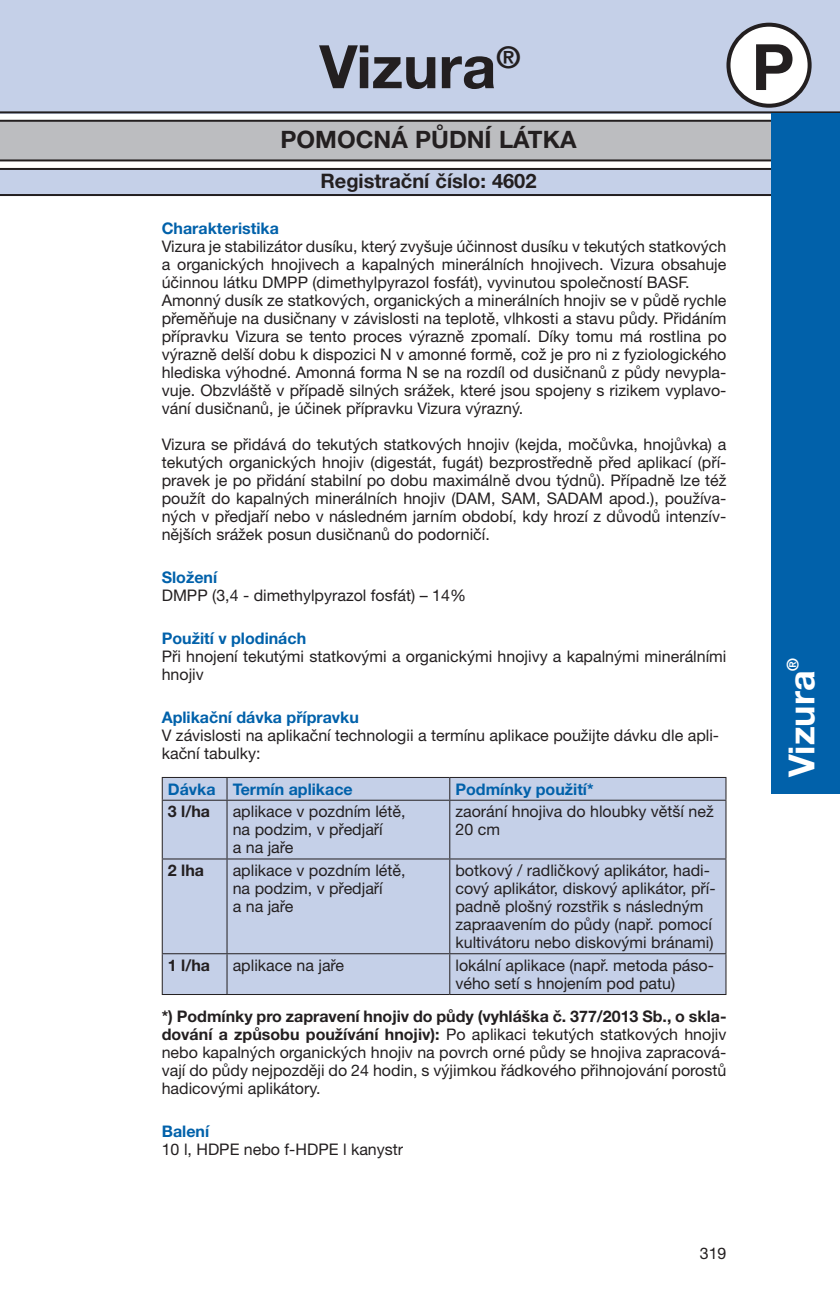
<style>
.page{position:relative;width:840px;height:1304px;background:#fff}
.page>*{position:absolute;margin:0;border:0;box-sizing:border-box;transform-origin:0 0}
.t1{font:700 64px "Helvetica Neue LT Pro";color:#231f20}
.t2{font:700 60px "Helvetica Neue LT Pro";color:#231f20}
.t3{font:700 36px "Helvetica Neue LT Pro";color:#fff}
.t4{font:700 24px "Helvetica Neue LT Pro";color:#231f20}
.t5{font:700 20px "Helvetica Neue LT Pro";color:#231f20}
.t6{font:16px/18px "Helvetica Neue LT Pro";color:#231f20}
.t7{font:700 16px "Helvetica Neue LT Pro";color:#0161aa}
.t8{font:700 16px "Helvetica Neue LT Pro";color:#231f20}
.t9{font:700 16px "Helvetica Neue LT Pro";color:#fff}
.s1{font-weight:700}
</style>
<div class="page">
<div style="left:0;top:121px;width:839px;height:39px;background:#bcbdc0"></div>
<hr style="left:0;top:120px;width:839px;height:2px;background:#231f20">
<hr style="left:0;top:159px;width:839px;height:2px;background:#231f20">
<div style="left:0;top:169px;width:839px;height:26px;background:#c5d0e8"></div>
<hr style="left:0;top:194px;width:839px;height:2px;background:#231f20">
<hr style="left:0;top:168px;width:839px;height:2px;background:#231f20">
<div style="left:0;top:0;width:839px;height:113px;background:#c5d0e8"></div>
<hr style="left:0;top:111px;width:839px;height:2px;background:#231f20">
<div style="left:728px;top:25px;width:81px;height:81px;background:#fff;border-radius:50%"></div>
<div style="left:726px;top:23px;width:85px;height:85px;border:4px solid #231f20;border-radius:50%"></div>
<div style="left:771px;top:113px;width:68px;height:681px;background:#0161aa"></div>
<div style="left:163px;top:778px;width:562px;height:216px;background:#c5d0e8"></div>
<svg style="left:226px;top:778px;width:1px;height:22px"></svg>
<svg style="left:449px;top:778px;width:1px;height:22px"></svg>
<svg style="left:725px;top:778px;width:1px;height:22px"></svg>
<hr style="left:162px;top:800px;width:65px;height:1px;background:#231f20">
<hr style="left:227px;top:800px;width:222px;height:1px;background:#231f20">
<hr style="left:226px;top:801px;width:1px;height:57px;background:#231f20">
<hr style="left:449px;top:800px;width:277px;height:1px;background:#231f20">
<hr style="left:449px;top:801px;width:1px;height:57px;background:#231f20">
<hr style="left:725px;top:801px;width:1px;height:57px;background:#231f20">
<hr style="left:226px;top:859px;width:1px;height:94px;background:#231f20">
<hr style="left:449px;top:859px;width:1px;height:94px;background:#231f20">
<hr style="left:725px;top:859px;width:1px;height:94px;background:#231f20">
<hr style="left:226px;top:954px;width:1px;height:40px;background:#231f20">
<hr style="left:449px;top:954px;width:1px;height:40px;background:#231f20">
<hr style="left:725px;top:954px;width:1px;height:40px;background:#231f20">
<hr style="left:162px;top:777px;width:65px;height:1px;background:#231f20">
<svg style="left:162px;top:778px;width:1px;height:22px"></svg>
<hr style="left:227px;top:777px;width:222px;height:1px;background:#231f20">
<hr style="left:449px;top:777px;width:277px;height:1px;background:#231f20">
<hr style="left:162px;top:801px;width:1px;height:57px;background:#231f20">
<hr style="left:162px;top:858px;width:65px;height:1px;background:#231f20">
<hr style="left:162px;top:859px;width:1px;height:94px;background:#231f20">
<hr style="left:227px;top:858px;width:222px;height:1px;background:#231f20">
<hr style="left:449px;top:858px;width:277px;height:1px;background:#231f20">
<hr style="left:162px;top:953px;width:65px;height:1px;background:#231f20">
<hr style="left:162px;top:954px;width:1px;height:40px;background:#231f20">
<hr style="left:227px;top:953px;width:222px;height:1px;background:#231f20">
<hr style="left:449px;top:953px;width:277px;height:1px;background:#231f20">
<hr style="left:162px;top:994px;width:65px;height:1px;background:#231f20">
<hr style="left:227px;top:994px;width:222px;height:1px;background:#231f20">
<hr style="left:449px;top:994px;width:277px;height:1px;background:#231f20">
<h2 class="t2" style="left:319px;top:29px;width:202px">Vizura<sup>®</sup></h2>
<h1 class="t1" style="left:751px;top:27px;width:44px">P</h1>
<h3 class="t4" style="left:280px;top:124px;width:297px">POMOCNÁ PŮDNÍ LÁTKA</h3>
<p class="t5" style="left:320px;top:168px;width:217px">Registrační číslo: 4602</p>
<p class="t7" style="left:162px;top:218px;width:119px">Charakteristika</p>
<p class="t6" style="left:162px;top:237px;width:566px">Vizura je stabilizátor dusíku, který zvyšuje účinnost dusíku v tekutých statkových a organických hnojivech a kapalných minerálních hnojivech. Vizura obsahuje účinnou látku DM PP (dimethylpyrazol fosfát), vyvinutou společností BASF.<br>Amonný dusík ze statkových, organických a minerálních hnojiv se v půdě rychle přeměňuje na dusičnany v závislosti na teplotě, vlhkosti a stavu půdy. Přidáním přípravku Vizura se tento proces výrazně zpomalí. Díky tomu má rostlina po výrazně delší dobu k dispozici N v amonné formě, což je pro ni z fyziologického hlediska výhodné. Amonná forma N se na rozdíl od dusičnanů z půdy nevypla&shy;vuje. Obzvláště v případě silných srážek, které jsou spojeny s rizikem vyplavo&shy;vání dusičnanů, je účinek přípravku Vizura výrazný.</p>
<p class="t6" style="left:162px;top:435px;width:566px;text-align:justify">Vizura se přidává do tekutých statkových hnojiv (kejda, močůvka, hnojůvka) a tekutých organických hnojiv (digestát, fugát) bezprostředně před aplikací (pří&shy;pravek je po přidání stabilní po dobu maximálně dvou týdnů). Případně lze též použít do kapalných minerálních hnojiv (DAM , SAM , SADAM apod.), používa&shy;ných v předjaří nebo v následném jarním období, kdy hrozí z důvodů intenzív&shy;nějších srážek posun dusičnanů do podorničí.</p>
<p class="t7" style="left:162px;top:567px;width:57px">Složení</p>
<p class="t6" style="left:162px;top:586px;width:306px">DM PP (3,4 - dimethylpyrazol fosfát) – 14%</p>
<p class="t7" style="left:162px;top:628px;width:146px">Použití v plodinách</p>
<p class="t6" style="left:162px;top:647px;width:566px">Při hnojení tekutými statkovými a organickými hnojivy a kapalnými minerálními hnojiv</p>
<p class="t7" style="left:162px;top:707px;width:199px">Aplikační dávka přípravku</p>
<p class="t6" style="left:162px;top:726px;width:558px">V závislosti na aplikační technologii a termínu aplikace použijte dávku dle apli&shy;kační tabulky:</p>
<p class="t7" style="left:168px;top:779px;width:186px">Dávka Termín aplikace</p>
<p class="t7" style="left:455px;top:779px;width:140px">Podmínky použití*</p>
<p class="t8" style="left:168px;top:801px;width:44px">3 l/ha</p>
<p class="t6" style="left:232px;top:802px;width:174px">aplikace v pozdním létě, na podzim, v předjaří<br>a na jaře</p>
<p class="t6" style="left:455px;top:802px;width:260px">zaorání hnojiva do hloubky větší než<br>20 cm</p>
<p class="t8" style="left:168px;top:860px;width:38px">2 lha</p>
<p class="t6" style="left:232px;top:861px;width:174px">aplikace v pozdním létě, na podzim, v předjaří<br>a na jaře</p>
<p class="t6" style="left:455px;top:861px;width:261px">botkový / radličkový aplikátor, hadi&shy;cový aplikátor, diskový aplikátor, pří&shy;padně plošný rozstřik s následným zapraavením do půdy (např. pomocí kultivátoru nebo diskovými bránami)</p>
<p class="t8" style="left:168px;top:955px;width:44px">1 l/ha</p>
<p class="t6" style="left:232px;top:956px;width:113px">aplikace na jaře</p>
<p class="t6" style="left:455px;top:956px;width:260px">lokální aplikace (např. metoda páso&shy;vého setí s hnojením pod patu)</p>
<p class="t6" style="left:162px;top:1006px;width:566px;text-align:justify"><span class="s1">*) Podmínky pro zapravení hnojiv do půdy (vyhláška č. 377/2013 Sb., o skla&shy;dování a způsobu používání hnojiv):</span> Po aplikaci tekutých statkových hnojiv nebo kapalných organických hnojiv na povrch orné půdy se hnojiva zapracová&shy;vají do půdy nejpozději do 24 hodin, s výjimkou řádkového přihnojování porostů hadicovými aplikátory.</p>
<p class="t7" style="left:162px;top:1121px;width:49px">Balení</p>
<p class="t6" style="left:162px;top:1140px;width:243px">10 l, HDPE nebo f-HDPE l kanystr</p>
<p class="t6" style="left:699px;top:1244px;width:28px">319</p>
<p class="t9" style="left:782px;top:671px;width:14px;rotate:-90deg">®</p>
<h3 class="t3" style="left:778px;top:777px;width:108px;rotate:-90deg">Vizura</h3>
</div>
